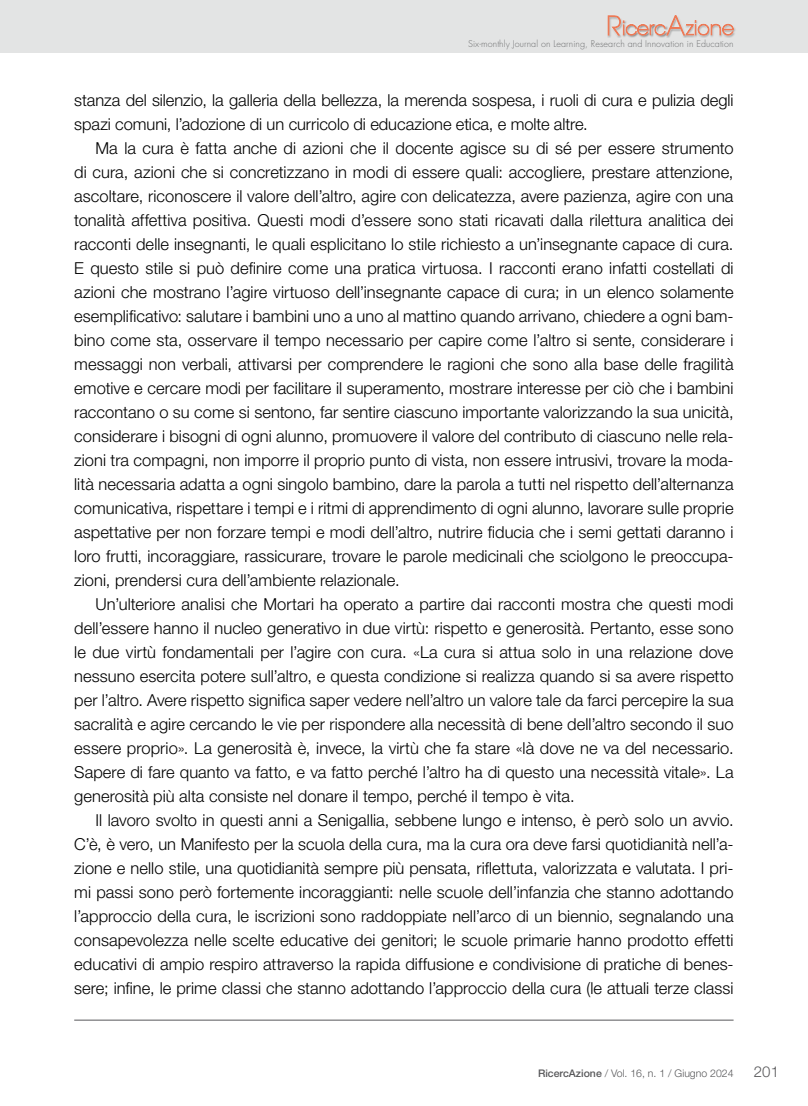
<style>
.page{position:relative;width:808px;height:1106px;background:#fff}
.page>*{position:absolute;margin:0;border:0;box-sizing:border-box;transform-origin:0 0}
.t1{font:300 16.5px/24px "Helvetica Neue LT Std";color:#000;text-align:justify}
.t2{font:300 15px "Helvetica Neue LT Std";color:#58585a}
.t3{font:300 10.5px "Helvetica Neue LT Std";color:#58585a}
.t4{font:300 9px "Futura";letter-spacing:.01em;color:#707172}
.s1{color:#231f20}
.s2{font-weight:500}
</style>
<div class="page">
<div style="left:0;top:0;width:808px;height:53px;background:#e3e4e4"></div>
<div style="left:606px;top:15px;width:18px;height:23px;background:#000;opacity:.3"></div>
<div style="left:621px;top:20px;width:47px;height:19px;background:#000;opacity:.5"></div>
<div style="left:664px;top:15px;width:23px;height:23px;background:#000;opacity:.3"></div>
<div style="left:683px;top:18px;width:52px;height:19px;background:#dadbdb"></div>
<div style="left:684px;top:19px;width:52px;height:19px;background:#000;opacity:.3"></div>
<svg style="left:608px;top:15px;width:126px;height:21px"></svg>
<hr style="left:74px;top:1019px;width:659px;height:1px;background:#58585a">
<p class="t4" style="left:468px;top:38px;width:267px">Six-monthly Journal on Learning, Research and Innovation in Education</p>
<p class="t1" style="left:74px;top:87px;width:661px">stanza del silenzio, la galleria della bellezza, la merenda sospesa, i ruoli di cura e pulizia degli spazi comuni, l’adozione di un curricolo di educazione etica, e molte altre.</p>
<p class="t1" style="left:74px;top:135px;width:661px;text-indent:21px">Ma la cura è fatta anche di azioni che il docente agisce su di sé per essere strumento di cura, azioni che si concretizzano in modi di essere quali: accogliere, prestare attenzione, ascoltare, riconoscere il valore dell’altro, agire con delicatezza, avere pazienza, agire con una tonalità affettiva positiva. Questi modi d’essere sono stati ricavati dalla rilettura analitica dei racconti delle insegnanti, le quali esplicitano lo stile richiesto a un’insegnante capace di cura.<br>E questo stile si può definire come una pratica virtuosa. I racconti erano infatti costellati di azioni che mostrano l’agire virtuoso dell’insegnante capace di cura; in un elenco solamente esemplificativo: salutare i bambini uno a uno al mattino quando arrivano, chiedere a ogni bam&shy;bino come sta, osservare il tempo necessario per capire come l’altro si sente, considerare i messaggi non verbali, attivarsi per comprendere le ragioni che sono alla base delle fragilità emotive e cercare modi per facilitare il superamento, mostrare interesse per ciò che i bambini raccontano o su come si sentono, far sentire ciascuno importante valorizzando la sua unicità, considerare i bisogni di ogni alunno, promuovere il valore del contributo di ciascuno nelle rela&shy;zioni tra compagni, non imporre il proprio punto di vista, non essere intrusivi, trovare la moda&shy;lità necessaria adatta a ogni singolo bambino, dare la parola a tutti nel rispetto dell’alternanza comunicativa, rispettare i tempi e i ritmi di apprendimento di ogni alunno, lavorare sulle proprie aspettative per non forzare tempi e modi dell’altro, nutrire fiducia che i semi gettati daranno i loro frutti, incoraggiare, rassicurare, trovare le parole medicinali che sciolgono le preoccupa&shy;zioni, prendersi cura dell’ambiente relazionale.</p>
<p class="t1" style="left:74px;top:592px;width:661px;text-indent:21px">Un’ulteriore analisi che Mortari ha operato a partire dai racconti mostra che questi modi dell’essere hanno il nucleo generativo in due virtù: rispetto e generosità. Pertanto, esse sono le due virtù fondamentali per l’agire con cura. <span class="s1">«</span>La cura si attua solo in una relazione dove nessuno esercita potere sull’altro, e questa condizione si realizza quando si sa avere rispetto per l’altro. Avere rispetto significa saper vedere nell’altro un valore tale da farci percepire la sua sacralità e agire cercando le vie per rispondere alla necessità di bene dell’altro secondo il suo essere proprio<span class="s1">»</span>. La generosità è, invece, la virtù che fa stare <span class="s1">«</span>là dove ne va del necessario.<br>Sapere di fare quanto va fatto, e va fatto perché l’altro ha di questo una necessità vitale<span class="s1">»</span>. La generosità più alta consiste nel donare il tempo, perché il tempo è vita.</p>
<p class="t1" style="left:74px;top:808px;width:661px;text-indent:21px">Il lavoro svolto in questi anni a Senigallia, sebbene lungo e intenso, è però solo un avvio.<br>C’è, è vero, un Manifesto per la scuola della cura, ma la cura ora deve farsi quotidianità nell’a&shy;zione e nello stile, una quotidianità sempre più pensata, riflettuta, valorizzata e valutata. I pri&shy;mi passi sono però fortemente incoraggianti: nelle scuole dell’infanzia che stanno adottando l’approccio della cura, le iscrizioni sono raddoppiate nell’arco di un biennio, segnalando una consapevolezza nelle scelte educative dei genitori; le scuole primarie hanno prodotto effetti educativi di ampio respiro attraverso la rapida diffusione e condivisione di pratiche di benes&shy;sere; infine, le prime classi che stanno adottando l’approccio della cura (le attuali terze classi</p>
<p class="t3" style="left:538px;top:1067px;width:197px"><span class="s2">RicercAzione</span> / Vol. 16, n. 1 / Giugno 2024</p>
<p class="t2" style="left:754px;top:1062px;width:27px">201</p>
</div>
